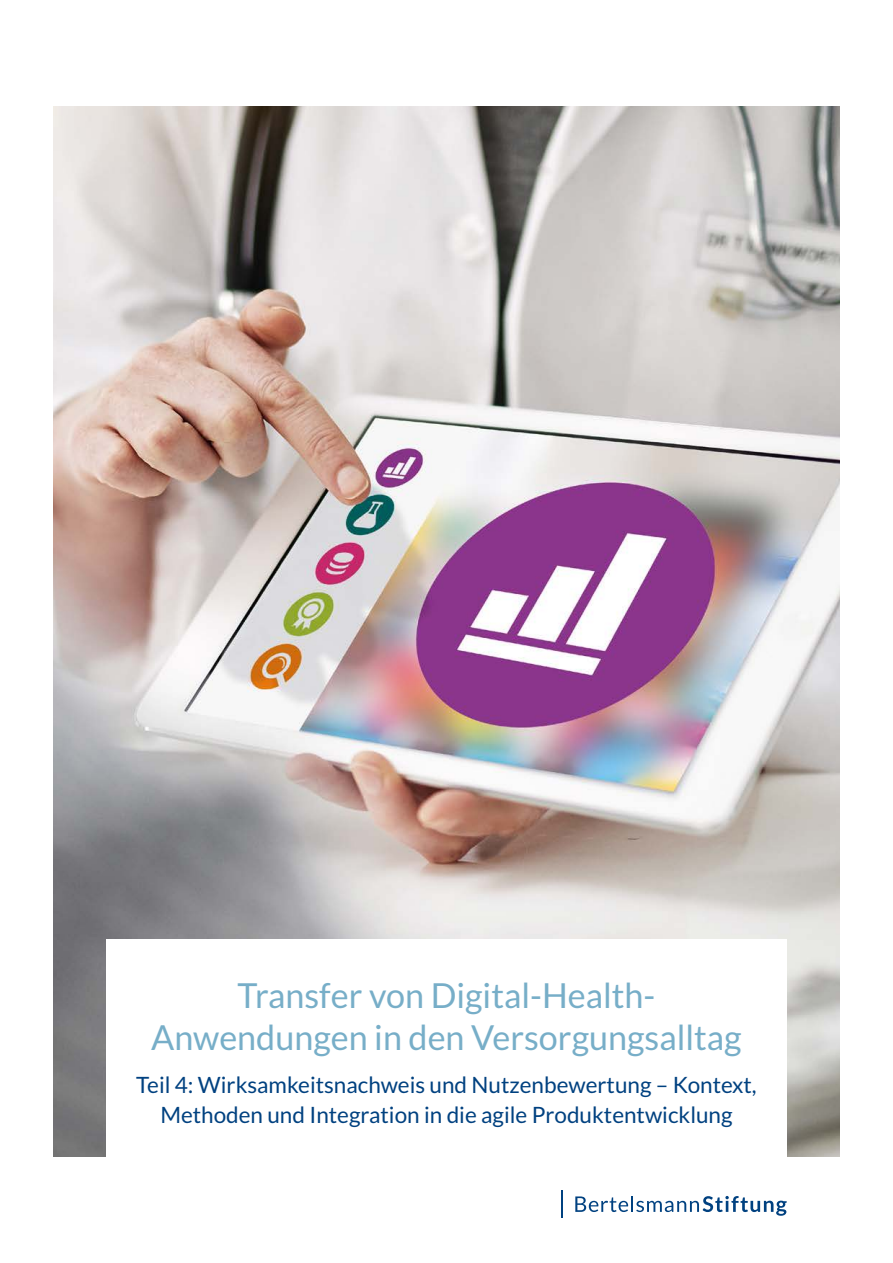
<style>
.page{position:relative;width:893px;height:1263px;background:#fff}
.page>*{position:absolute;margin:0;border:0;box-sizing:border-box;transform-origin:0 0}
.t1{font:37.5px "Lato";color:#77aec8}
.t2{font:34.5px/42px "Lato";color:#77aec8;text-align:center}
.t3{font:22.5px/30px "Lato";color:#004180;text-align:center}
</style>
<div class="page">
<img style="left:53px;top:106px;width:787px;height:1051px">
<div style="left:106px;top:940px;width:681px;height:323px;background:#fff"></div>
<svg style="left:575px;top:1196px;width:212px;height:20px"></svg>
<hr style="left:561px;top:1190px;width:2px;height:28px;background:#004180">
<h2 class="t2" style="left:151px;top:974px;width:592px">Transfer von Digital-Health-<br>Anwendungen in den Versorgungsalltag</h2>
<p class="t3" style="left:136px;top:1069px;width:622px">Teil 4: Wirksamkeitsnachweis und Nutzenbewertung – Kontext,<br>Methoden und Integration in die agile Produktentwicklung</p>
<h1 class="t1" style="left:193px;top:1000px;width:508px">Digital-Health-Anwendungen –</h1>
<p class="t3" style="left:227px;top:1099px;width:440px">T il 1: Transfe modell, Varianten und Hürden</p>
</div>
